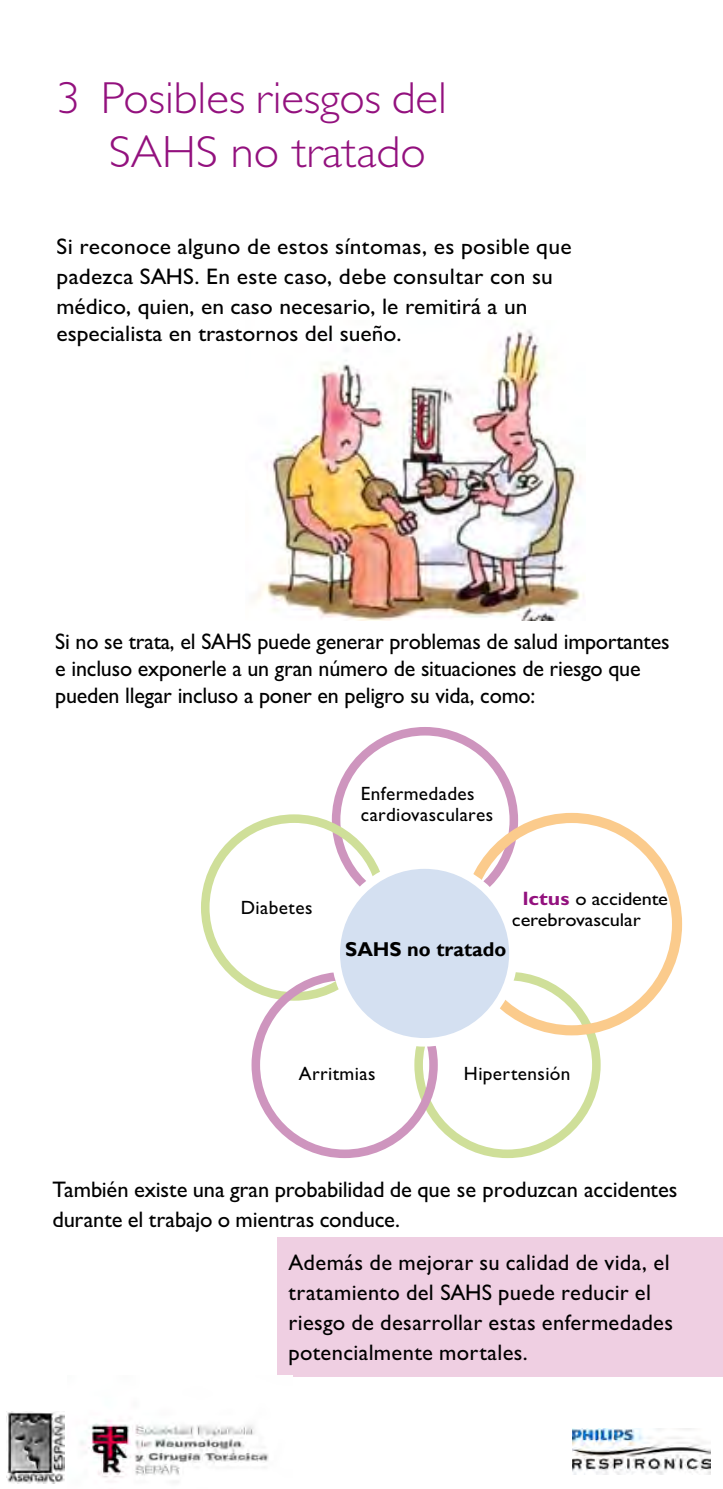
<style>
.page{position:relative;width:723px;height:1489px;background:#fff}
.page>*{position:absolute;margin:0;border:0;box-sizing:border-box;transform-origin:0 0}
.t1{font:300 45px/54px "Gill Sans Alt One";color:#93117e;scale:1.04 1}
.t2{font:22.5px/30px "Gill Sans Alt One";color:#000}
.t3{font:22.5px/30px "Gill Sans Alt One";color:#000;scale:1.04 1}
.t4{font:700 20px "Gill Alt One";color:#000}
.t5{font:19.25px/21.2px "Gill Sans Alt One";letter-spacing:.02em;color:#000}
.t6{font:18.5px/20.5px "Gill Sans Alt One";letter-spacing:-.01em;color:#000;scale:1.1 1}
.s1{font-family:"Gill Alt One"}
.s2{font-weight:700;font-size:19.5px;color:#93117e}
</style>
<div class="page">
<div style="left:278px;top:1237px;width:445px;height:139px;background:#efcfe2"></div>
<img style="left:254px;top:324px;width:330px;height:296px">
<div style="left:332px;top:727px;width:186px;height:186px;border:9px solid #ce95be;border-radius:50%"></div>
<div style="left:414px;top:971px;width:187px;height:186px;border:9px solid #cfdf99;border-radius:50%"></div>
<div style="left:461px;top:812px;width:221px;height:223px;border:10px solid #fbcb8c;border-radius:50%"></div>
<div style="left:201px;top:814px;width:186px;height:186px;border:9px solid #cfdf99;border-radius:50%"></div>
<div style="left:251px;top:971px;width:187px;height:186px;border:9px solid #ce95be;border-radius:50%"></div>
<div style="left:336px;top:864px;width:177px;height:178px;background:#d4e0f1;border-radius:50%"></div>
<div style="left:331px;top:860px;width:187px;height:186px;border:9px solid #fff;border-radius:50%"></div>
<img style="left:7px;top:1411px;width:57px;height:72px">
<img style="left:572px;top:1428px;width:138px;height:46px">
<img style="left:80px;top:1375px;width:212px;height:103px">
<h1 class="t1" style="left:109px;top:71px;width:327px;text-indent:-52px">3 Posibles riesgos del<br><span class="s1">SAHS</span> no tratado</h1>
<p class="t3" style="left:57px;top:232px;width:497px">Si reconoce alguno de estos síntomas, es posible que padezca SAHS. En este caso, debe consultar con su médico, quien, en caso necesario, le remitirá a un</p>
<p class="t3" style="left:57px;top:319px;width:333px">especialista en trastornos del sueño.</p>
<p class="t2" style="left:55px;top:627px;width:616px;line-height:27px">Si no se trata, el SAHS puede generar problemas de salud importantes e incluso exponerle a un gran número de situaciones de riesgo que pueden llegar incluso a poner en peligro su vida, como:</p>
<p class="t5" style="left:241px;top:897px;width:73px">Diabetes</p>
<p class="t5" style="left:361px;top:782px;width:134px">Enfermedades cardiovasculares</p>
<p class="t6" style="left:512px;top:888px;width:143px;text-indent:11px"><span class="s2">lctus</span> o accidente cerebrovascular</p>
<p class="t4" style="left:345px;top:942px;width:163px">SAHS no tratado</p>
<p class="t5" style="left:299px;top:1062px;width:78px">Arritmias</p>
<p class="t5" style="left:464px;top:1062px;width:108px">Hipertensión</p>
<p class="t2" style="left:52px;top:1174px;width:627px">También existe una gran probabilidad de que se produzcan accidentes durante el trabajo o mientras conduce.</p>
<p class="t2" style="left:289px;top:1247px;width:386px">Además de mejorar su calidad de vida, el tratamiento del SAHS puede reducir el riesgo de desarrollar estas enfermedades potencialmente mortales.</p>
</div>
